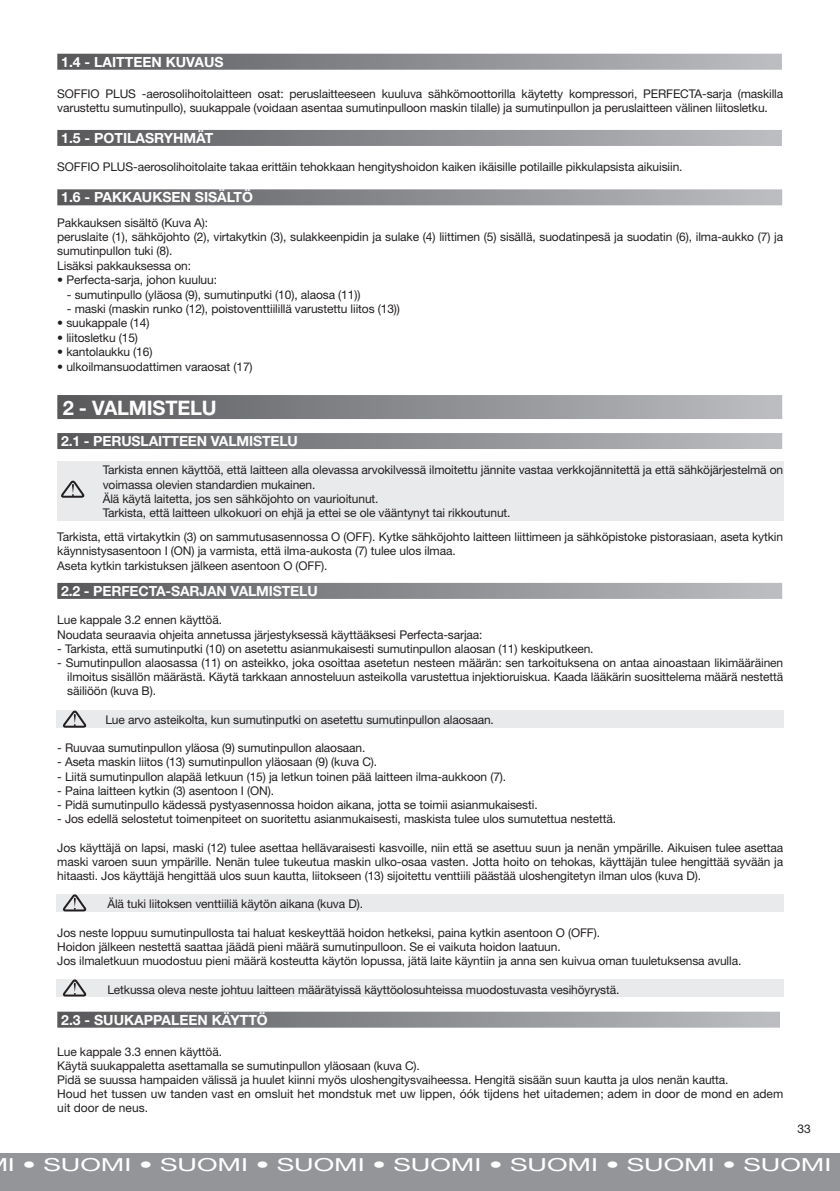
<style>
.page{position:relative;width:840px;height:1191px;background:#fff}
.page>*{position:absolute;margin:0;border:0;box-sizing:border-box;transform-origin:0 0}
.t1{font:700 20px "Helvetica Neue LT Std";letter-spacing:-.01em;color:#fff}
.t2{font:18px "Helvetica Neue LT Std";color:#fff;scale:1.5 1}
.t3{font:700 14px "Helvetica Neue LT Std";letter-spacing:-.01em;color:#fff}
.t4{font:12px/14.2px "Helvetica Neue LT Std";letter-spacing:-.01em;color:#231f20}
</style>
<div class="page">
<div style="left:0;top:1153px;width:839px;height:38px;background:#939598"></div>
<div style="left:56px;top:893px;width:726px;height:18px;background:#e9eaeb"></div>
<div style="left:56px;top:979px;width:726px;height:17px;background:#e9eaeb"></div>
<svg style="left:62px;top:893px;width:24px;height:19px"></svg>
<svg style="left:62px;top:979px;width:24px;height:18px"></svg>
<div style="left:57px;top:461px;width:726px;height:60px;background:#e9eaeb"></div>
<svg style="left:61px;top:480px;width:23px;height:18px"></svg>
<div style="left:56px;top:710px;width:726px;height:18px;background:#e9eaeb"></div>
<svg style="left:62px;top:710px;width:24px;height:18px"></svg>
<div style="left:57px;top:54px;width:724px;height:16px;background:linear-gradient(to right,#58595c,#bcbec1)"></div>
<div style="left:57px;top:130px;width:724px;height:16px;background:linear-gradient(to right,#58595c,#bcbec1)"></div>
<div style="left:57px;top:189px;width:724px;height:16px;background:linear-gradient(to right,#58595c,#bcbec1)"></div>
<div style="left:57px;top:395px;width:724px;height:24px;background:linear-gradient(to right,#58595c,#bcbec1)"></div>
<div style="left:57px;top:433px;width:724px;height:16px;background:linear-gradient(to right,#58595c,#bcbec1)"></div>
<div style="left:57px;top:583px;width:724px;height:16px;background:linear-gradient(to right,#58595c,#bcbec1)"></div>
<div style="left:57px;top:1011px;width:722px;height:16px;background:linear-gradient(to right,#58595c,#bcbec1)"></div>
<p class="t3" style="left:61px;top:53px;width:164px">1.4 - LAITTEEN KUVAUS</p>
<p class="t4" style="left:57px;top:86px;width:727px">SOFFIO PLUS -aerosolihoitolaitteen osat: peruslaitteeseen kuuluva sähkömoottorilla käytetty kompressori, PERFECTA-sarja (maskilla varustettu sumutinpullo), suukappale (voidaan asentaa sumutinpulloon maskin tilalle) ja sumutinpullon ja peruslaitteen välinen liitosletku.</p>
<p class="t3" style="left:61px;top:129px;width:153px">1.5 - POTILASRYHMÄT</p>
<p class="t4" style="left:57px;top:160px;width:626px">SOFFIO PLUS-aerosolihoitolaite takaa erittäin tehokkaan hengityshoidon kaiken ikäisille potilaille pikkulapsista aikuisiin.</p>
<p class="t3" style="left:61px;top:189px;width:193px">1.6 - PAKKAUKSEN SISÄLTÖ</p>
<p class="t4" style="left:57px;top:215px;width:727px">Pakkauksen sisältö (Kuva A):<br>peruslaite (1), sähköjohto (2), virtakytkin (3), sulakkeenpidin ja sulake (4) liittimen (5) sisällä, suodatinpesä ja suodatin (6), ilma-aukko (7) ja sumutinpullon tuki (8).<br>Lisäksi pakkauksessa on:</p>
<p class="t4" style="left:57px;top:273px;width:161px">• Perfecta-sarja, johon kuuluu:</p>
<p class="t4" style="left:67px;top:287px;width:295px">- sumutinpullo (yläosa (9), sumutinputki (10), alaosa (11))</p>
<p class="t4" style="left:67px;top:301px;width:334px">- maski (maskin runko (12), poistoventtiilillä varustettu liitos (13))</p>
<p class="t4" style="left:57px;top:316px;width:94px">• suukappale (14)</p>
<p class="t4" style="left:57px;top:330px;width:82px">• liitosletku (15)</p>
<p class="t4" style="left:57px;top:345px;width:97px">• kantolaukku (16)</p>
<p class="t4" style="left:57px;top:359px;width:197px">• ulkoilmansuodattimen varaosat (17)</p>
<h1 class="t1" style="left:63px;top:395px;width:155px">2 - VALMISTELU</h1>
<p class="t3" style="left:61px;top:432px;width:238px">2.1 - PERUSLAITTEEN VALMISTELU</p>
<p class="t4" style="left:103px;top:463px;width:681px">Tarkista ennen käyttöä, että laitteen alla olevassa arvokilvessä ilmoitettu jännite vastaa verkkojännitettä ja että sähköjärjestelmä on voimassa olevien standardien mukainen.<br>Älä käytä laitetta, jos sen sähköjohto on vaurioitunut.<br>Tarkista, että laitteen ulkokuori on ehjä ja ettei se ole vääntynyt tai rikkoutunut.</p>
<p class="t4" style="left:57px;top:530px;width:727px">Tarkista, että virtakytkin (3) on sammutusasennossa O (OFF). Kytke sähköjohto laitteen liittimeen ja sähköpistoke pistorasiaan, aseta kytkin käynnistysasentoon I (ON) ja varmista, että ilma-aukosta (7) tulee ulos ilmaa.<br>Aseta kytkin tarkistuksen jälkeen asentoon O (OFF).</p>
<p class="t3" style="left:61px;top:582px;width:258px">2.2 - PERFECTA-SARJAN VALMISTELU</p>
<p class="t4" style="left:57px;top:613px;width:426px">Lue kappale 3.2 ennen käyttöä.<br>Noudata seuraavia ohjeita annetussa järjestyksessä käyttääksesi Perfecta-sarjaa:</p>
<p class="t4" style="left:57px;top:641px;width:537px">- Tarkista, että sumutinputki (10) on asetettu asianmukaisesti sumutinpullon alaosan (11) keskiputkeen.</p>
<p class="t4" style="left:67px;top:655px;width:717px;text-align:justify;text-indent:-10px">- Sumutinpullon alaosassa (11) on asteikko, joka osoittaa asetetun nesteen määrän: sen tarkoituksena on antaa ainoastaan likimääräinen ilmoitus sisällön määrästä. Käytä tarkkaan annosteluun asteikolla varustettua injektioruiskua. Kaada lääkärin suosittelema määrä nestettä säiliöön (kuva B).</p>
<p class="t4" style="left:105px;top:712px;width:390px">Lue arvo asteikolta, kun sumutinputki on asetettu sumutinpullon alaosaan.</p>
<p class="t4" style="left:57px;top:740px;width:309px">- Ruuvaa sumutinpullon yläosa (9) sumutinpullon alaosaan.</p>
<p class="t4" style="left:57px;top:755px;width:321px">- Aseta maskin liitos (13) sumutinpullon yläosaan (9) (kuva C).</p>
<p class="t4" style="left:57px;top:769px;width:450px">- Liitä sumutinpullon alapää letkuun (15) ja letkun toinen pää laitteen ilma-aukkoon (7).</p>
<p class="t4" style="left:57px;top:783px;width:218px">- Paina laitteen kytkin (3) asentoon I (ON).</p>
<p class="t4" style="left:57px;top:797px;width:481px">- Pidä sumutinpullo kädessä pystyasennossa hoidon aikana, jotta se toimii asianmukaisesti.</p>
<p class="t4" style="left:57px;top:811px;width:560px">- Jos edellä selostetut toimenpiteet on suoritettu asianmukaisesti, maskista tulee ulos sumutettua nestettä.</p>
<p class="t4" style="left:57px;top:840px;width:727px;text-align:justify">Jos käyttäjä on lapsi, maski (12) tulee asettaa hellävaraisesti kasvoille, niin että se asettuu suun ja nenän ympärille. Aikuisen tulee asettaa maski varoen suun ympärille. Nenän tulee tukeutua maskin ulko-osaa vasten. Jotta hoito on tehokas, käyttäjän tulee hengittää syvään ja hitaasti. Jos käyttäjä hengittää ulos suun kautta, liitokseen (13) sijoitettu venttiili päästää uloshengitetyn ilman ulos (kuva D).</p>
<p class="t4" style="left:107px;top:897px;width:257px">Älä tuki liitoksen venttiiliä käytön aikana (kuva D).</p>
<p class="t4" style="left:57px;top:925px;width:685px">Jos neste loppuu sumutinpullosta tai haluat keskeyttää hoidon hetkeksi, paina kytkin asentoon O (OFF).<br>Hoidon jälkeen nestettä saattaa jäädä pieni määrä sumutinpulloon. Se ei vaikuta hoidon laatuun.<br>Jos ilmaletkuun muodostuu pieni määrä kosteutta käytön lopussa, jätä laite käyntiin ja anna sen kuivua oman tuuletuksensa avulla.</p>
<p class="t4" style="left:107px;top:982px;width:513px">Letkussa oleva neste johtuu laitteen määrätyissä käyttöolosuhteissa muodostuvasta vesihöyrystä.</p>
<p class="t3" style="left:61px;top:1011px;width:208px">2.3 - SUUKAPPALEEN KÄYTTÖ</p>
<p class="t4" style="left:57px;top:1044px;width:727px">Lue kappale 3.3 ennen käyttöä.<br>Käytä suukappaletta asettamalla se sumutinpullon yläosaan (kuva C).<br>Pidä se suussa hampaiden välissä ja huulet kiinni myös uloshengitysvaiheessa. Hengitä sisään suun kautta ja ulos nenän kautta.<br>Houd het tussen uw tanden vast en omsluit het mondstuk met uw lippen, óók tijdens het uitademen; adem in door de mond en adem uit door de neus.</p>
<p class="t4" style="left:797px;top:1121px;width:15px">33</p>
<h2 class="t2" style="left:8px;top:1154px;width:550px">I • SUOMI • SUOMI • SUOMI • SUOMI • SUOMI • SUOMI • SUOMI</h2>
</div>
